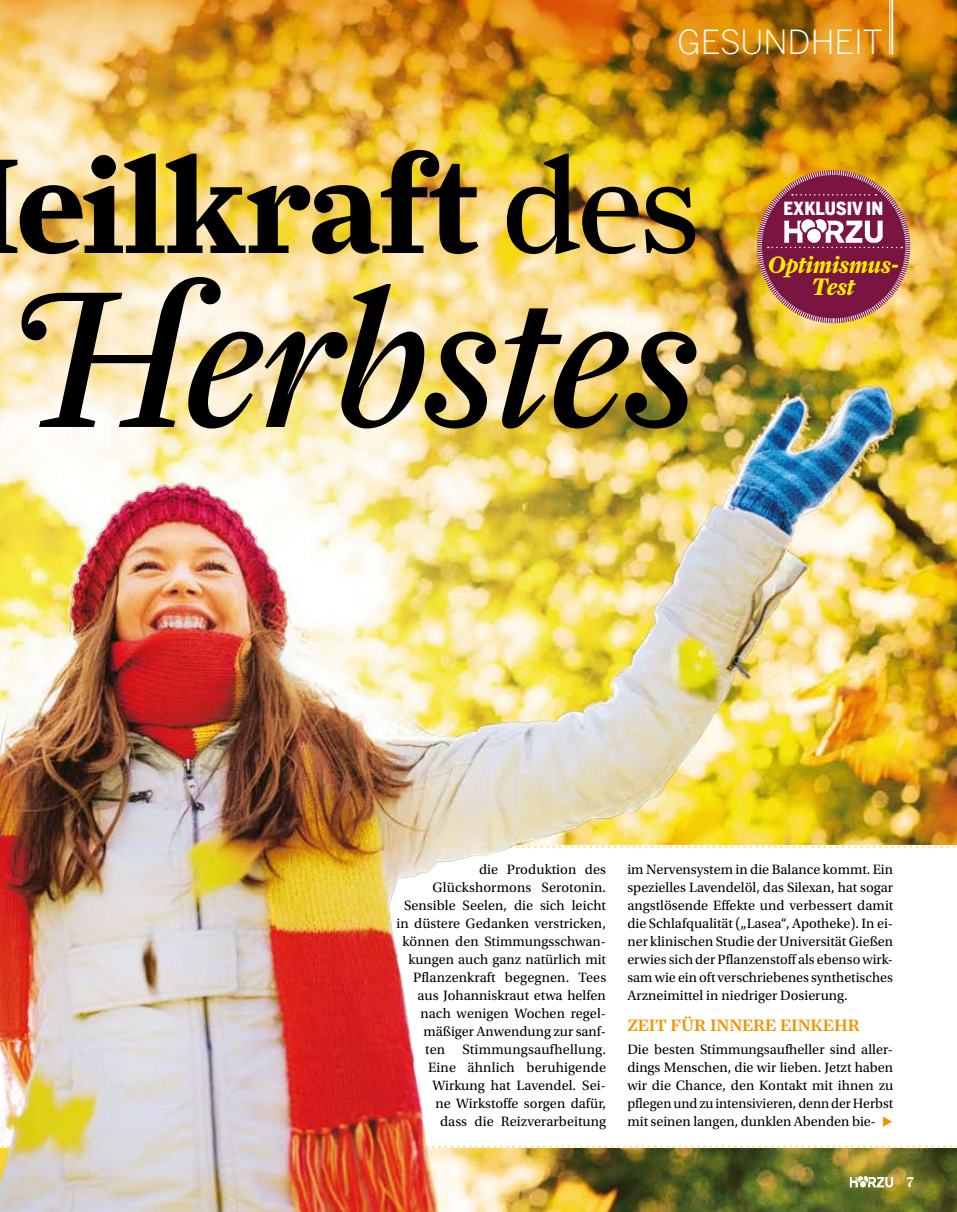
<style>
.page{position:relative;width:957px;height:1212px;background:#fff}
.page>*{position:absolute;margin:0;border:0;box-sizing:border-box;transform-origin:0 0}
.t1{font:195px "Farnham Display Reg Ital Swash Alt";letter-spacing:-.01em;color:#000}
.t2{font:135.45px "Farnham Display Bold OSF";letter-spacing:-.01em;color:#000}
.t3{font:300 33px "Benton Sans";letter-spacing:-.005em;color:#fff}
.t4{font:italic 700 24px/22.5px "Farnham Display";letter-spacing:-.01em;color:#ffed00;text-align:center}
.t5{font:900 18px "Benton Sans Cond";letter-spacing:-.005em;color:#fff}
.t6{font:500 16.5px "Farnham Display";color:#f29400}
.t7{font:14.25px/18px "Utopia Std";letter-spacing:.005em;color:#000;text-align:justify}
.t8{font:500 14.25px "Farnham Display";color:#fff}
.s1{font-family:"Farnham Display Regular OSF"}
</style>
<div class="page">
<img style="left:0;top:242px;width:957px;height:970px">
<svg style="left:0;top:848px;width:957px;height:297px"></svg>
<svg style="left:0;top:1145px;width:957px;height:3px"></svg>
<svg style="left:0;top:845px;width:957px;height:3px"></svg>
<img style="left:0;top:0;width:957px;height:242px">
<hr style="left:891px;top:0;width:2px;height:54px;background:#fff">
<hr style="left:889px;top:0;width:1px;height:54px;background:#fff">
<div style="left:757px;top:170px;width:153px;height:153px;background:#791540;border-radius:50%"></div>
<div style="left:757px;top:170px;width:153px;height:153px;border:5px dashed #fff;border-radius:50%"></div>
<svg style="left:792px;top:194px;width:84px;height:2px"></svg>
<svg style="left:768px;top:247px;width:134px;height:1px"></svg>
<img style="left:784px;top:219px;width:99px;height:24px">
<img style="left:848px;top:1175px;width:47px;height:13px">
<svg style="left:883px;top:1116px;width:9px;height:10px"></svg>
<h3 class="t3" style="left:677px;top:23px;width:207px">GESUNDHEIT</h3>
<h2 class="t2" style="left:17px;top:125px;width:684px">eilkraft <span class="s1">des</span></h2>
<h1 class="t1" style="left:26px;top:246px;width:675px">Herbstes</h1>
<p class="t5" style="left:783px;top:198px;width:101px">EXKLUSIV IN</p>
<h3 class="t4" style="left:768px;top:253px;width:132px">Optimismus-<br>Test</h3>
<p class="t7" style="left:396px;top:860px;width:211px;text-align:right">die Produktion des<br>Glückshormons Serotonin.<br>Sensible Seelen, die sich leicht in düstere Gedanken verstricken, können den Stimmungsschwan&shy;kungen auch ganz natürlich mit<br>Pflanzenkraft begegnen. Tees aus Johanniskraut etwa helfen nach wenigen Wochen regel&shy;mäßiger Anwendung zur sanf-<br>ten Stimmungsaufhellung.<br>Eine ähnlich beruhigende<br>Wirkung hat Lavendel. Sei-<br>ne Wirkstoffe sorgen dafür,<br>dass die Reizverarbeitung</p>
<p class="t7" style="left:627px;top:860px;width:267px">im Nervensystem in die Balance kommt. Ein spezielles Lavendelöl, das Silexan, hat sogar angstlösende Effekte und verbessert damit die Schlafqualität („Lasea“, Apotheke). In ei&shy;ner klinischen Studie der Universität Gießen erwies sich der Pflanzenstoff als ebenso wirk&shy;sam wie ein oft verschriebenes synthetisches Arzneimittel in niedriger Dosierung.</p>
<p class="t6" style="left:627px;top:1016px;width:234px">ZEIT FÜR INNERE EINKEHR</p>
<p class="t7" style="left:627px;top:1040px;width:267px">Die besten Stimmungsaufheller sind aller&shy;dings Menschen, die wir lieben. Jetzt haben wir die Chance, den Kontakt mit ihnen zu pflegen und zu intensivieren, denn der Herbst mit seinen langen, dunklen Abenden bie-</p>
<p class="t8" style="left:906px;top:1173px;width:9px">7</p>
</div>
